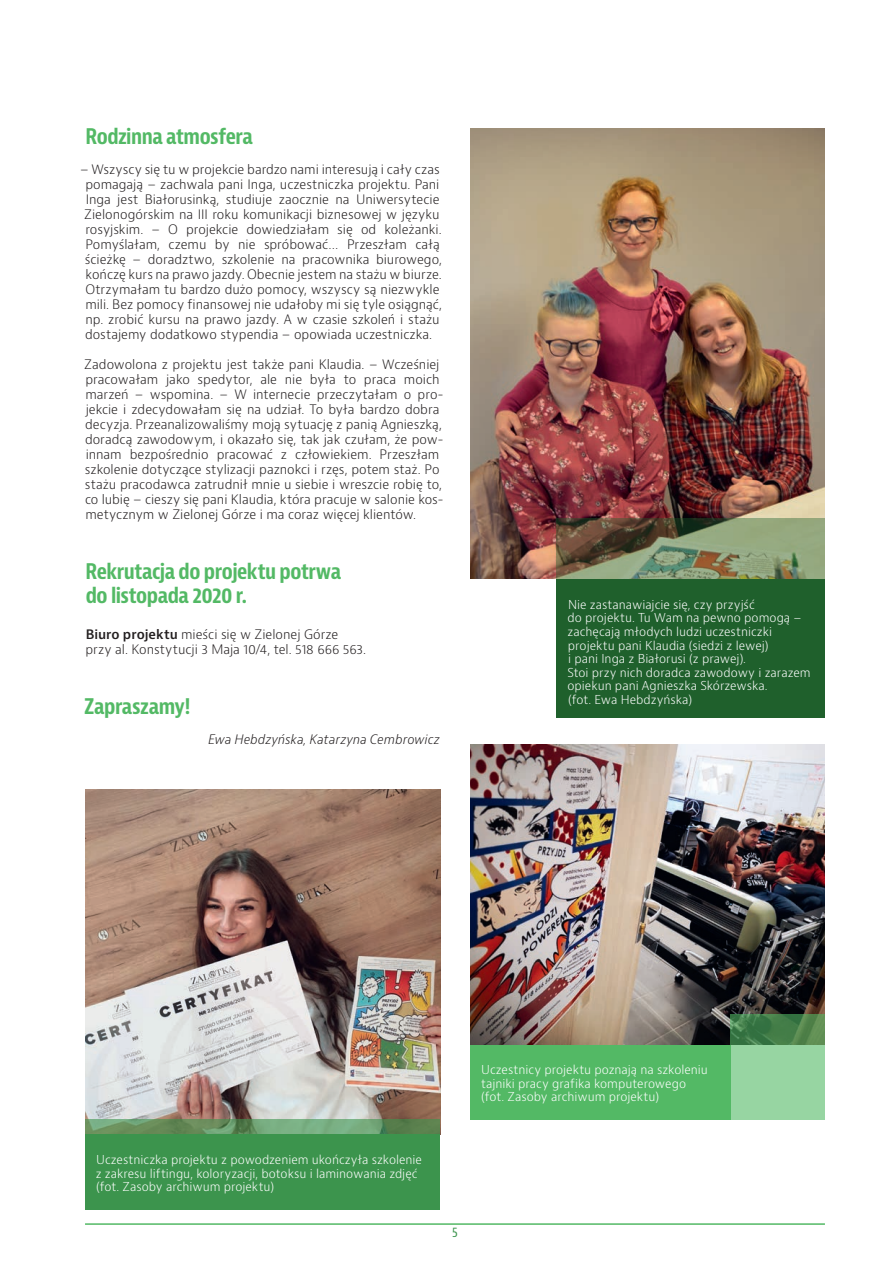
<style>
.page{position:relative;width:893px;height:1263px;background:#fff}
.page>*{position:absolute;margin:0;border:0;box-sizing:border-box;transform-origin:0 0}
.t1{font:700 condensed 21px/24px "Bernina Sans";letter-spacing:-.025em;color:#53b965}
.t2{font:condensed 13.5px "Bernina Sans";color:#3c944d}
.akapit{font:300 12.75px/15px "Bernino Sans";letter-spacing:-.005em;color:#231f20;text-align:center}
.akapit_left{font:300 12.75px/15px "Bernino Sans";letter-spacing:-.005em;color:#231f20}
.akapit_left-2{font:italic 300 12.75px "Bernino Sans";color:#231f20}
.podpis_fot{font:300 12px/13.5px "Bernino Sans";color:#fff}
.s1{font-weight:600}
</style>
<div class="page">
<hr style="left:85px;top:1223px;width:740px;height:2px;background:#53b965">
<div style="left:557px;top:579px;width:268px;height:138px;background:#1f602c"></div>
<div style="left:470px;top:1044px;width:261px;height:75px;background:#53b965"></div>
<img style="left:470px;top:129px;width:355px;height:450px">
<img style="left:470px;top:744px;width:355px;height:300px">
<img style="left:85px;top:789px;width:355px;height:330px">
<div style="left:85px;top:1134px;width:355px;height:75px;background:#3c944d"></div>
<svg style="left:85px;top:1119px;width:355px;height:15px;background:#6a9768"></svg>
<svg style="left:731px;top:1014px;width:94px;height:105px;background:#7fbb88"></svg>
<svg style="left:557px;top:519px;width:268px;height:60px;background:#7a8161"></svg>
<h2 class="t1" style="left:86px;top:125px;width:169px">Rodzinna atmosfera</h2>
<p class="akapit" style="left:80px;top:162px;width:363px">– Wszyscy się tu w projekcie bardzo nami interesują i cały czas pomagają – zachwala pani Inga, uczestniczka projektu. Pani Inga jest Białorusinką, studiuje zaocznie na Uniwersytecie Zielonogórskim na III roku komunikacji biznesowej w języku rosyjskim. – O projekcie dowiedziałam się od koleżanki.<br>Pomyślałam, czemu by nie spróbować… Przeszłam całą ścieżkę – doradztwo, szkolenie na pracownika biurowego, kończę kurs na prawo jazdy. Obecnie jestem na stażu w biurze.<br>Otrzymałam tu bardzo dużo pomocy, wszyscy są niezwykle mili. Bez pomocy finansowej nie udałoby mi się tyle osiągnąć, np. zrobić kursu na prawo jazdy. A w czasie szkoleń i stażu dostajemy dodatkowo stypendia – opowiada uczestniczka.</p>
<p class="akapit" style="left:84px;top:357px;width:361px;text-align:left">Zadowolona z projektu jest także pani Klaudia. – Wcześniej pracowałam jako spedytor, ale nie była to praca moich marzeń – wspomina. – W internecie przeczytałam o pro&shy;jekcie i zdecydowałam się na udział. To była bardzo dobra decyzja. Przeanalizowaliśmy moją sytuację z panią Agnieszką, doradcą zawodowym, i okazało się, tak jak czułam, że pow&shy;innam bezpośrednio pracować z człowiekiem. Przeszłam szkolenie dotyczące stylizacji paznokci i rzęs, potem staż. Po stażu pracodawca zatrudnił mnie u siebie i wreszcie robię to, co lubię – cieszy się pani Klaudia, która pracuje w salonie kos&shy;metycznym w Zielonej Górze i ma coraz więcej klientów.</p>
<h2 class="t1" style="left:86px;top:560px;width:257px">Rekrutacja do projektu potrwa do listopada 2020 r.</h2>
<p class="akapit_left" style="left:85px;top:627px;width:282px"><span class="s1">Biuro projektu</span> mieści się w Zielonej Górze przy al. Konstytucji 3 Maja 10/4, tel. 518 666 563.</p>
<h2 class="t1" style="left:84px;top:695px;width:108px">Zapraszamy!</h2>
<p class="akapit_left-2" style="left:208px;top:731px;width:233px">Ewa Hebdzyńska, Katarzyna Cembrowicz</p>
<p class="podpis_fot" style="left:567px;top:598px;width:245px">Nie zastanawiajcie się, czy przyjść<br>do projektu. Tu Wam na pewno pomogą – zachęcają młodych ludzi uczestniczki projektu pani Klaudia (siedzi z lewej)<br>i pani Inga z Białorusi (z prawej).<br>Stoi przy nich doradca zawodowy i zarazem opiekun pani Agnieszka Skórzewska.<br>(fot. Ewa Hebdzyńska)</p>
<p class="podpis_fot" style="left:96px;top:1153px;width:328px">Uczestniczka projektu z powodzeniem ukończyła szkolenie z zakresu liftingu, koloryzacji, botoksu i laminowania zdjęć (fot. Zasoby archiwum projektu)</p>
<p class="podpis_fot" style="left:481px;top:1063px;width:228px">Uczestnicy projektu poznają na szkoleniu tajniki pracy grafika komputerowego (fot. Zasoby archiwum projektu)</p>
<p class="t2" style="left:452px;top:1224px;width:7px">5</p>
</div>
